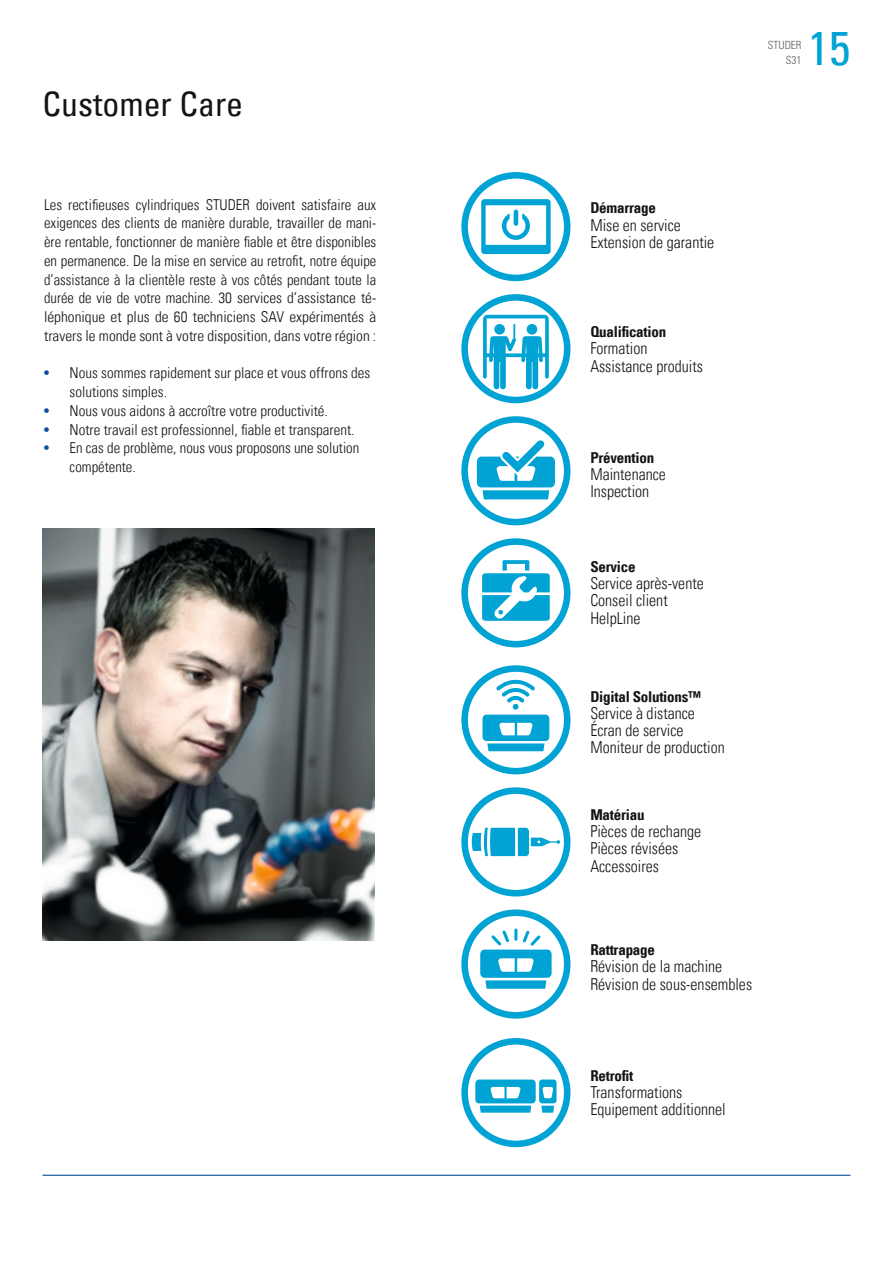
<style>
.page{position:relative;width:893px;height:1263px;background:#fff}
.page>*{position:absolute;margin:0;border:0;box-sizing:border-box;transform-origin:0 0}
.t1{font:condensed 48px "Univers Com 57";color:#00a3d3}
.t2{font:condensed 33.75px "Univers Com 57";color:#131413}
.t3{font:16.5px/17.2px "Univers Com 47 Light Cond";color:#131413;scale:.96 1}
.t4{font:15px/18.8px "Univers Com 47 Light Cond";color:#131413}
.t5{font:15px "Univers Com 67 Bold Cond";letter-spacing:-.015em;color:#131413}
.t6{font:300 condensed 11.25px/15px "Univers LT Std";color:#5a5a5a;text-align:right}
.s1{font-family:"Univers Com 57";font-stretch:condensed;color:#0d509d}
</style>
<div class="page">
<svg style="left:461px;top:294px;width:109px;height:109px"></svg>
<div style="left:527px;top:324px;width:10px;height:11px;background:#00a3d3;border-radius:50%"></div>
<div style="left:494px;top:324px;width:11px;height:11px;background:#00a3d3;border-radius:50%"></div>
<svg style="left:461px;top:538px;width:109px;height:109px"></svg>
<svg style="left:461px;top:909px;width:109px;height:109px"></svg>
<svg style="left:461px;top:172px;width:109px;height:109px"></svg>
<svg style="left:461px;top:416px;width:109px;height:109px"></svg>
<svg style="left:461px;top:787px;width:109px;height:109px"></svg>
<svg style="left:461px;top:1038px;width:109px;height:109px"></svg>
<img style="left:43px;top:528px;width:332px;height:413px">
<svg style="left:461px;top:665px;width:109px;height:109px"></svg>
<hr style="left:43px;top:1175px;width:807px;height:1px;background:#0d509d">
<h2 class="t2" style="left:43px;top:82px;width:202px">Customer Care</h2>
<p class="t4" style="left:44px;top:195px;width:334px;text-align:justify">Les rectifieuses cylindriques STUDER doivent satisfaire aux exigences des clients de manière durable, travailler de mani&shy;ère rentable, fonctionner de manière fiable et être disponibles en permanence. De la mise en service au retrofit, notre équipe d’assistance à la clientèle reste à vos côtés pendant toute la durée de vie de votre machine. 30 services d’assistance té&shy;léphonique et plus de 60 techniciens SAV expérimentés à travers le monde sont à votre disposition, dans votre région :</p>
<p class="t4" style="left:70px;top:364px;width:302px;text-indent:-26px"><span class="s1">•</span> Nous sommes rapidement sur place et vous offrons des solutions simples.</p>
<p class="t4" style="left:44px;top:401px;width:285px"><span class="s1">•</span> Nous vous aidons à accroître votre productivité.</p>
<p class="t4" style="left:44px;top:420px;width:312px"><span class="s1">•</span> Notre travail est professionnel, fiable et transparent.</p>
<p class="t4" style="left:70px;top:439px;width:291px;text-indent:-26px"><span class="s1">•</span> En cas de problème, nous vous proposons une solution compétente.</p>
<p class="t6" style="left:768px;top:38px;width:35px">STUDER<br>S31</p>
<h1 class="t1" style="left:808px;top:17px;width:44px">15</h1>
<p class="t5" style="left:590px;top:199px;width:67px">Démarrage</p>
<p class="t3" style="left:590px;top:216px;width:131px">Mise en service<br>Extension de garantie</p>
<p class="t5" style="left:590px;top:323px;width:77px">Qualification</p>
<p class="t3" style="left:590px;top:340px;width:119px">Formation<br>Assistance produits</p>
<p class="t5" style="left:590px;top:448px;width:65px">Prévention</p>
<p class="t3" style="left:590px;top:466px;width:80px">Maintenance<br>Inspection</p>
<p class="t5" style="left:590px;top:557px;width:47px">Service</p>
<p class="t3" style="left:590px;top:575px;width:120px">Service après-vente<br>Conseil client<br>HelpLine</p>
<p class="t5" style="left:590px;top:687px;width:112px">Digital Solutions™</p>
<p class="t3" style="left:590px;top:704px;width:142px">Service à distance<br>Écran de service<br>Moniteur de production</p>
<p class="t5" style="left:590px;top:805px;width:56px">Matériau</p>
<p class="t3" style="left:590px;top:823px;width:117px">Pièces de rechange<br>Pièces révisées<br>Accessoires</p>
<p class="t5" style="left:590px;top:940px;width:66px">Rattrapage</p>
<p class="t3" style="left:590px;top:958px;width:170px">Révision de la machine<br>Révision de sous-ensembles</p>
<p class="t5" style="left:590px;top:1066px;width:44px">Retrofit</p>
<p class="t3" style="left:590px;top:1084px;width:143px">Transformations<br>Equipement additionnel</p>
</div>
